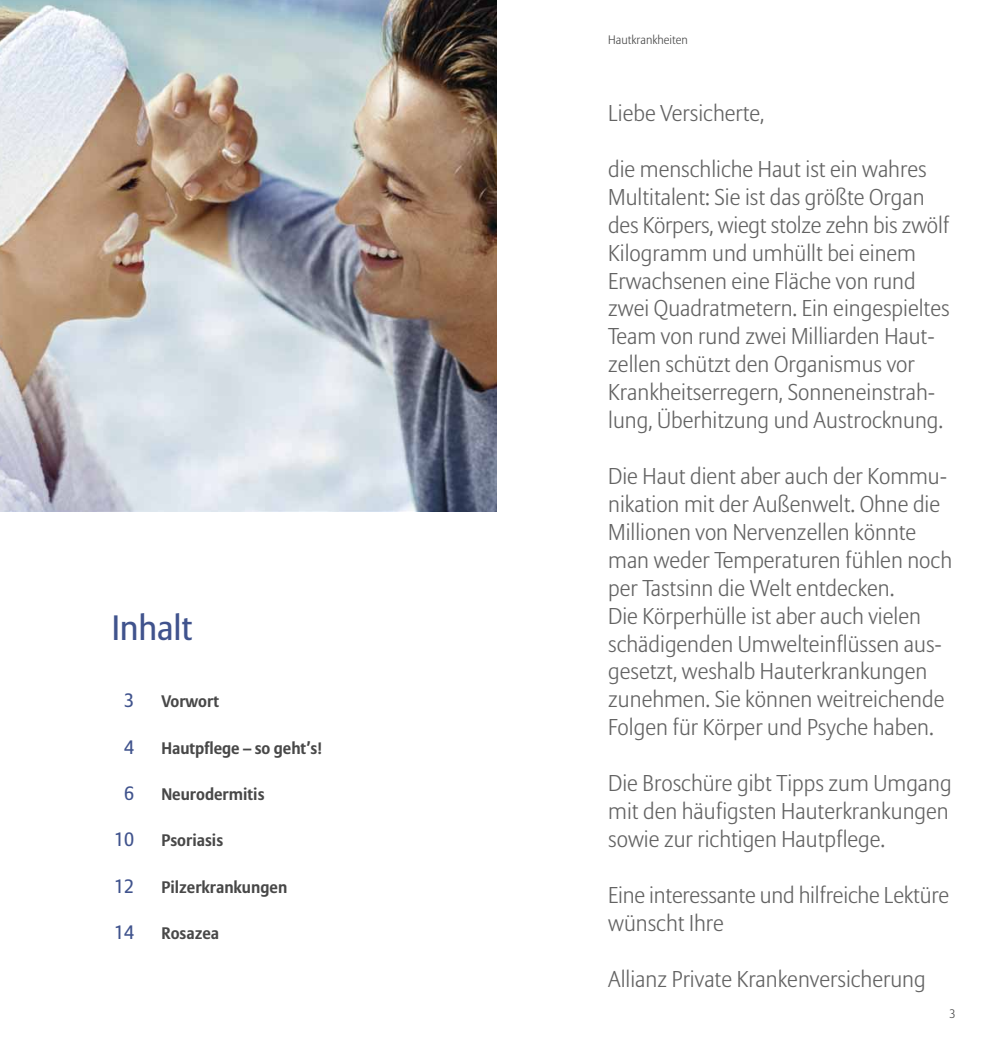
<style>
.page{position:relative;width:993px;height:1042px;background:#fff}
.page>*{position:absolute;margin:0;border:0;box-sizing:border-box;transform-origin:0 0}
.t1{font:35px "Allianz Sans";letter-spacing:-.005em;color:#40538d}
.t2{font:300 22.75px/28px "Allianz Sans";color:#636363}
.t3{font:19.25px "Allianz Sans";color:#40538d}
.t4{font:700 16.62px "Allianz Sans";color:#484848}
.t5{font:300 12.25px "Allianz Sans";color:#484848}
</style>
<div class="page">
<img style="left:0;top:0;width:496px;height:511px">
<h1 class="t1" style="left:112px;top:607px;width:82px">Inhalt</h1>
<p class="t3" style="left:124px;top:689px;width:12px">3</p>
<p class="t3" style="left:124px;top:735px;width:12px">4</p>
<p class="t3" style="left:124px;top:782px;width:12px">6</p>
<p class="t3" style="left:114px;top:828px;width:22px">10</p>
<p class="t3" style="left:114px;top:874px;width:22px">12</p>
<p class="t3" style="left:114px;top:921px;width:22px">14</p>
<p class="t4" style="left:161px;top:691px;width:59px">Vorwort</p>
<p class="t4" style="left:161px;top:737px;width:162px">Hautpflege – so geht’s!</p>
<p class="t4" style="left:161px;top:783px;width:105px">Neurodermitis</p>
<p class="t4" style="left:161px;top:830px;width:63px">Psoriasis</p>
<p class="t4" style="left:161px;top:876px;width:127px">Pilzerkrankungen</p>
<p class="t4" style="left:161px;top:923px;width:59px">Rosazea</p>
<p class="t5" style="left:608px;top:32px;width:81px">Haut krankheiten</p>
<p class="t2" style="left:608px;top:100px;width:158px">Liebe Versicherte,</p>
<p class="t2" style="left:608px;top:156px;width:343px">die menschliche Haut ist ein wahres Multitalent: Sie ist das größte Organ des Körpers, wiegt stolze zehn bis zwölf Kilogramm und umhüllt bei einem Erwachsenen eine Fläche von rund zwei Quadratmetern. Ein eingespieltes Team von rund zwei Milliarden Haut&shy;zellen schützt den Organismus vor Krankheitserregern, Sonneneinstrah&shy;lung, Überhitzung und Austrocknung.</p>
<p class="t2" style="left:608px;top:463px;width:345px">Die Haut dient aber auch der Kommu&shy;nikation mit der Außen welt. Ohne die Millionen von Nervenzellen könnte man weder Temperaturen fühlen noch per Tastsinn die Welt entdecken.<br>Die Körperhülle ist aber auch vielen schädigenden Umwelt ein flüssen aus&shy;gesetzt, weshalb Hauterkrankungen zunehmen. Sie können weitreichende Folgen für Körper und Psyche haben.</p>
<p class="t2" style="left:608px;top:770px;width:345px">Die Broschüre gibt Tipps zum Umgang mit den häufigsten Hauterkrankungen sowie zur richtigen Hautpflege.</p>
<p class="t2" style="left:608px;top:882px;width:342px">Eine interessante und hilfreiche Lektüre wünscht Ihre</p>
<p class="t2" style="left:608px;top:965px;width:319px">Allianz Private Krankenversicherung</p>
<p class="t5" style="left:949px;top:1006px;width:8px">3</p>
</div>
